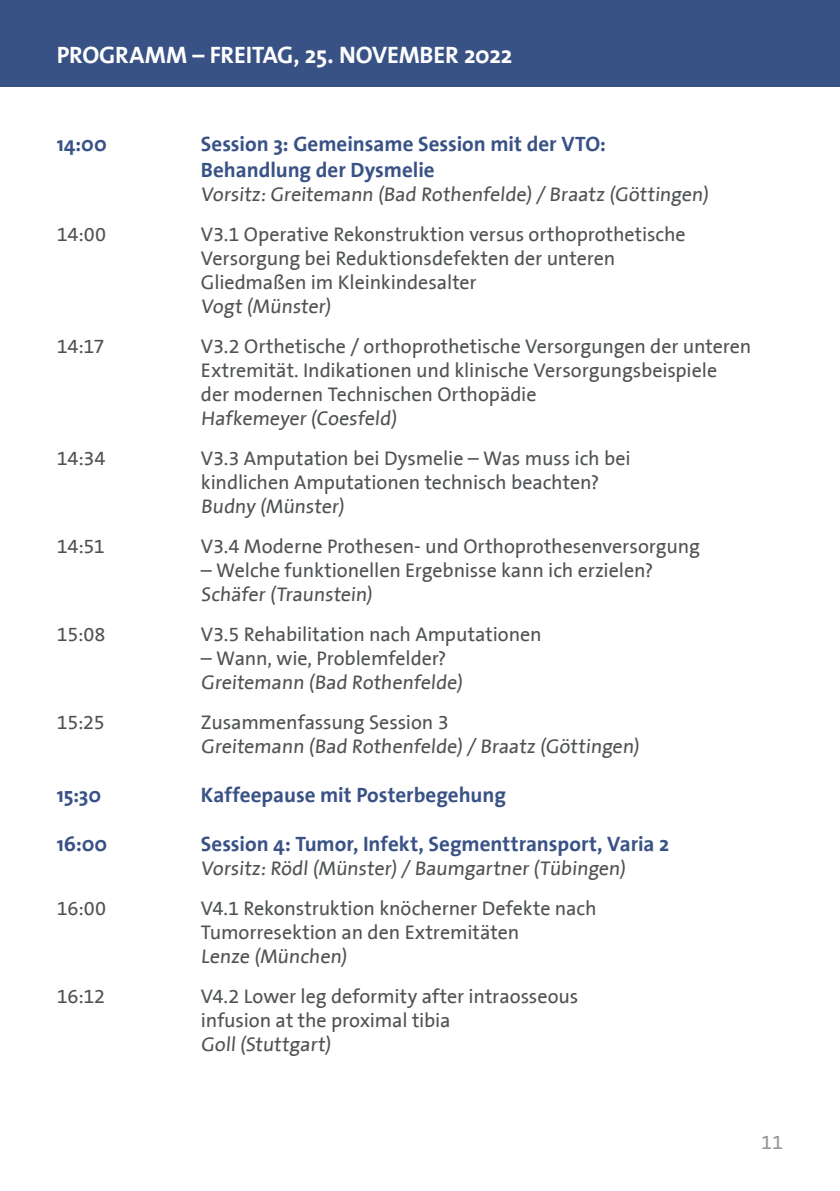
<style>
.page{position:relative;width:840px;height:1191px;background:#fff}
.page>*{position:absolute;margin:0;border:0;box-sizing:border-box;transform-origin:0 0}
.t1{font:700 24px "The Sans";letter-spacing:-.01em;color:#fff}
.t2{font:700 21px/25.2px "The Sans";color:#395286}
.t3{font:20px/24px "The Sans B5 Plain";letter-spacing:-.005em;color:#505355}
.t4{font:20px "The Sans B5 Plain";color:#939598}
</style>
<div class="page">
<div style="left:0;top:0;width:839px;height:87px;background:#395286"></div>
<p class="t1" style="left:57px;top:44px;width:457px">PROGRAMM – FREITAG, 25. NOVEMBER 2022</p>
<p class="t2" style="left:57px;top:133px;width:52px">14:00</p>
<p class="t2" style="left:201px;top:133px;width:406px">Session 3: Gemeinsame Session mit der VTO:<br>Behandlung der Dysmelie</p>
<p class="t3" style="left:201px;top:183px;width:510px">Vorsitz: Greitemann (Bad Rothenfelde) / Braatz (Göttingen)</p>
<p class="t3" style="left:57px;top:223px;width:51px">14:00</p>
<p class="t3" style="left:201px;top:223px;width:486px">V3.1 Operative Rekonstruktion versus orthoprothetische Versorgung bei Reduktionsdefekten der unteren Gliedmaßen im Kleinkindesalter<br>Vogt (Münster)</p>
<p class="t3" style="left:57px;top:335px;width:49px">14:17</p>
<p class="t3" style="left:201px;top:335px;width:551px">V3.2 Orthetische / orthoprothetische Versorgungen der unteren Extremität. Indikationen und klinische Versorgungsbeispiele<br>der modernen Technischen Orthopädie<br>Hafkemeyer (Coesfeld)</p>
<p class="t3" style="left:57px;top:447px;width:50px">14:34</p>
<p class="t3" style="left:201px;top:447px;width:431px">V3.3 Amputation bei Dysmelie – Was muss ich bei kindlichen Amputationen technisch beachten?<br>Budny (Münster)</p>
<p class="t3" style="left:57px;top:535px;width:49px">14:51</p>
<p class="t3" style="left:201px;top:535px;width:500px">V3.4 Moderne Prothesen- und Orthoprothesenversorgung</p>
<p class="t3" style="left:201px;top:559px;width:454px">– Welche funktionellen Ergebnisse kann ich erzielen?<br>Schäfer (Traunstein)</p>
<p class="t3" style="left:57px;top:623px;width:50px">15:08</p>
<p class="t3" style="left:201px;top:623px;width:342px">V3.5 Rehabilitation nach Amputationen</p>
<p class="t3" style="left:201px;top:647px;width:265px">– Wann, wie, Problemfelder?<br>Greitemann (Bad Rothenfelde)</p>
<p class="t3" style="left:57px;top:711px;width:49px">15:25</p>
<p class="t3" style="left:201px;top:711px;width:441px">Zusammenfassung Session 3<br>Greitemann (Bad Rothenfelde) / Braatz (Göttingen)</p>
<p class="t2" style="left:57px;top:784px;width:46px">15:30</p>
<p class="t2" style="left:201px;top:784px;width:306px">Kaffeepause mit Posterbegehung</p>
<p class="t2" style="left:57px;top:833px;width:52px">16:00</p>
<p class="t2" style="left:201px;top:833px;width:469px">Session 4: Tumor, Infekt, Segmenttransport, Varia 2</p>
<p class="t3" style="left:201px;top:857px;width:428px">Vorsitz: Rödl (Münster) / Baumgartner (Tübingen)</p>
<p class="t3" style="left:57px;top:897px;width:51px">16:00</p>
<p class="t3" style="left:201px;top:897px;width:397px">V4.1 Rekonstruktion knöcherner Defekte nach<br>Tumorresektion an den Extremitäten<br>Lenze (München)</p>
<p class="t3" style="left:57px;top:985px;width:50px">16:12</p>
<p class="t3" style="left:201px;top:985px;width:379px">V4.2 Lower leg deformity after intraosseous infusion at the proximal tibia<br>Goll (Stuttgart)</p>
<p class="t4" style="left:760px;top:1133px;width:23px">11</p>
</div>
